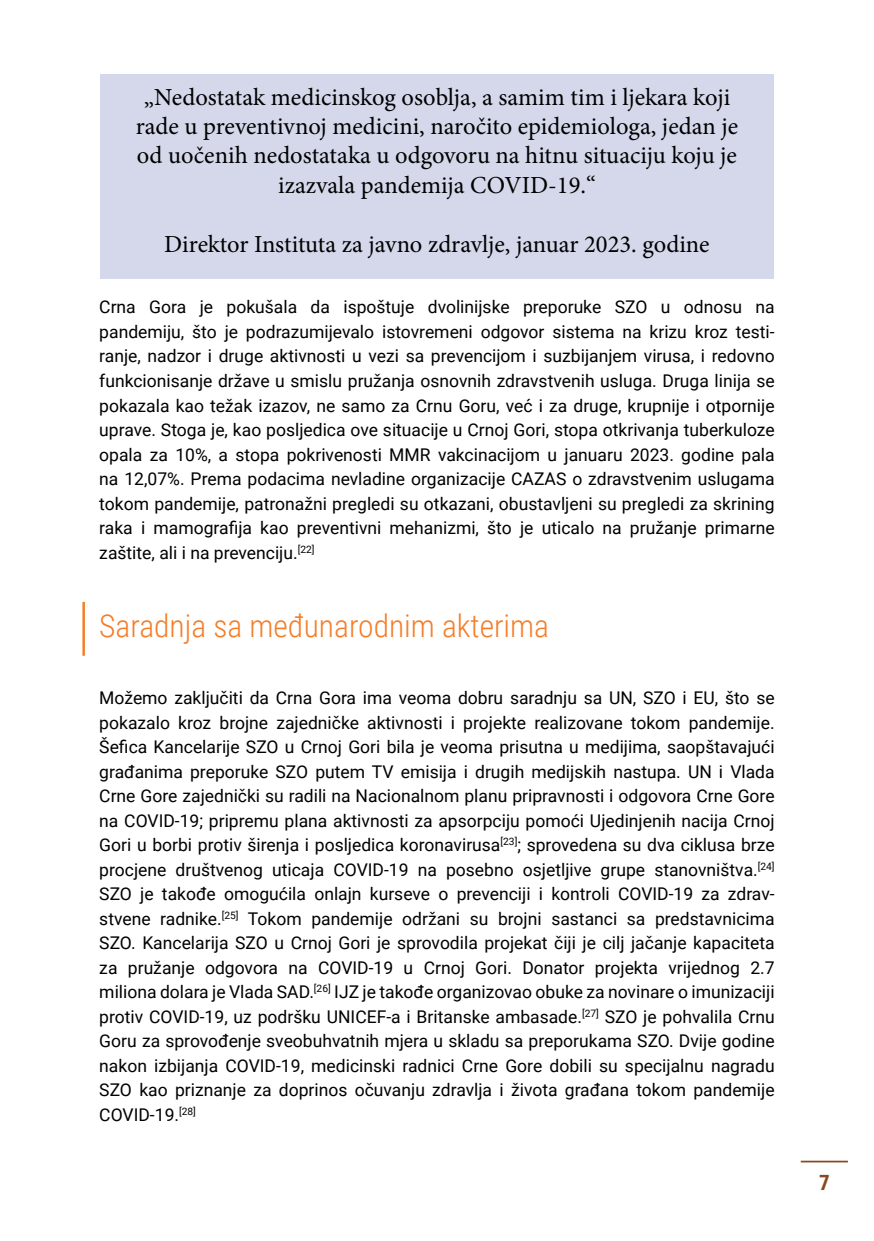
<style>
.page{position:relative;width:874px;height:1241px;background:#fff}
.page>*{position:absolute;margin:0;border:0;box-sizing:border-box;transform-origin:0 0}
.t1{font:300 31.5px "Roboto Condensed";color:#f57d27}
.t2{font:24.5px/29.4px "Minion Pro";color:#000;text-align:center}
.t3{font:700 21px "Roboto Condensed";color:#8b481f}
.t4{font:17.5px/24.5px "Roboto";color:#000;text-align:justify}
</style>
<div class="page">
<hr style="left:800px;top:1160px;width:47px;height:2px;background:#8b481f">
<div style="left:100px;top:74px;width:673px;height:205px;background:#d4d8ea"></div>
<hr style="left:82px;top:601px;width:3px;height:54px;background:#f57d27">
<h2 class="t2" style="left:136px;top:82px;width:603px">„Nedostatak medicinskog osoblja, a samim tim i ljekara koji rade u preventivnoj medicini, naročito epidemiologa, jedan je od uočenih nedostataka u odgovoru na hitnu situaciju koju je izazvala pandemija COVID-19.“</h2>
<h2 class="t2" style="left:164px;top:229px;width:546px">Direktor Instituta za javno zdravlje, januar 2023. godine</h2>
<p class="t4" style="left:99px;top:294px;width:676px">Crna Gora je pokušala da ispoštuje dvolinijske preporuke SZO u odnosu na pandemiju, što je podrazumijevalo istovremeni odgovor sistema na krizu kroz testi&shy;ranje, nadzor i druge aktivnosti u vezi sa prevencijom i suzbijanjem virusa, i redovno funkcionisanje države u smislu pružanja osnovnih zdravstvenih usluga. Druga linija se pokazala kao težak izazov, ne samo za Crnu Goru, veći za druge, krupnije i otpornije uprave. Stoga je, kao posljedica ove situacije u Crnoj Gori, stopa otkrivanja tuberkuloze opala za 10%, a stopa pokrivenosti MMR vakcinacijom u januaru 2023. godine pala na 12,07%. Prema podacima nevladine organizacije CAZAS o zdravstvenim uslugama tokom pandemije, patronažni pregledi su otkazani, obustavljeni su pregledi za skrining raka i mamografija kao preventivni mehanizmi, što je uticalo na pružanje primarne zaštite, ali i na prevenciju.<sup>[22]</sup></p>
<h1 class="t1" style="left:99px;top:603px;width:451px">Saradnja sa međunarodnim akterima</h1>
<p class="t4" style="left:99px;top:684px;width:676px">Možemo zaključiti da Crna Gora ima veoma dobru saradnju sa UN, SZO i EU, što se pokazalo kroz brojne zajedničke aktivnosti i projekte realizovane tokom pandemije.<br>Šefica Kancelarije SZO u Crnoj Gori bila je veoma prisutna u medijima, saopštavajući građanima preporuke SZO putem TV emisija i drugih medijskih nastupa. UN i Vlada Crne Gore zajednički su radili na Nacionalnom planu pripravnosti i odgovora Crne Gore na COVID-19; pripremu plana aktivnosti za apsorpciju pomoći Ujedinjenih nacija Crnoj Gori u borbi protiv širenja i posljedica koronavirusa<sup>[23]</sup>; sprovedena su dva ciklusa brze procjene društvenog uticaja COVID-19 na posebno osjetljive grupe stanovništva.<sup>[24] </sup>SZO je takođe omogućila onlajn kurseve o prevenciji i kontroli COVID-19 za zdrav&shy;stvene radnike.<sup>[25]</sup> Tokom pandemije održani su brojni sastanci sa predstavnicima SZO. Kancelarija SZO u Crnoj Gori je sprovodila projekat čiji je cilj jačanje kapaciteta za pružanje odgovora na COVID-19 u Crnoj Gori. Donator projekta vrijednog 2.7 miliona dolara je Vlada SAD.<sup>[26]</sup> IJZ je takođe organizovao obuke za novinare o imunizaciji protiv COVID-19, uz podršku UNICEF-a i Britanske ambasade.<sup>[27]</sup> SZO je pohvalila Crnu Goru za sprovođenje sveobuhvatnih mjera u skladu sa preporukama SZO. Dvije godine nakon izbijanja COVID-19, medicinski radnici Crne Gore dobili su specijalnu nagradu SZO kao priznanje za doprinos očuvanju zdravlja i života građana tokom pandemije COVID-19.<sup>[28]</sup></p>
<p class="t3" style="left:818px;top:1167px;width:12px">7</p>
</div>
